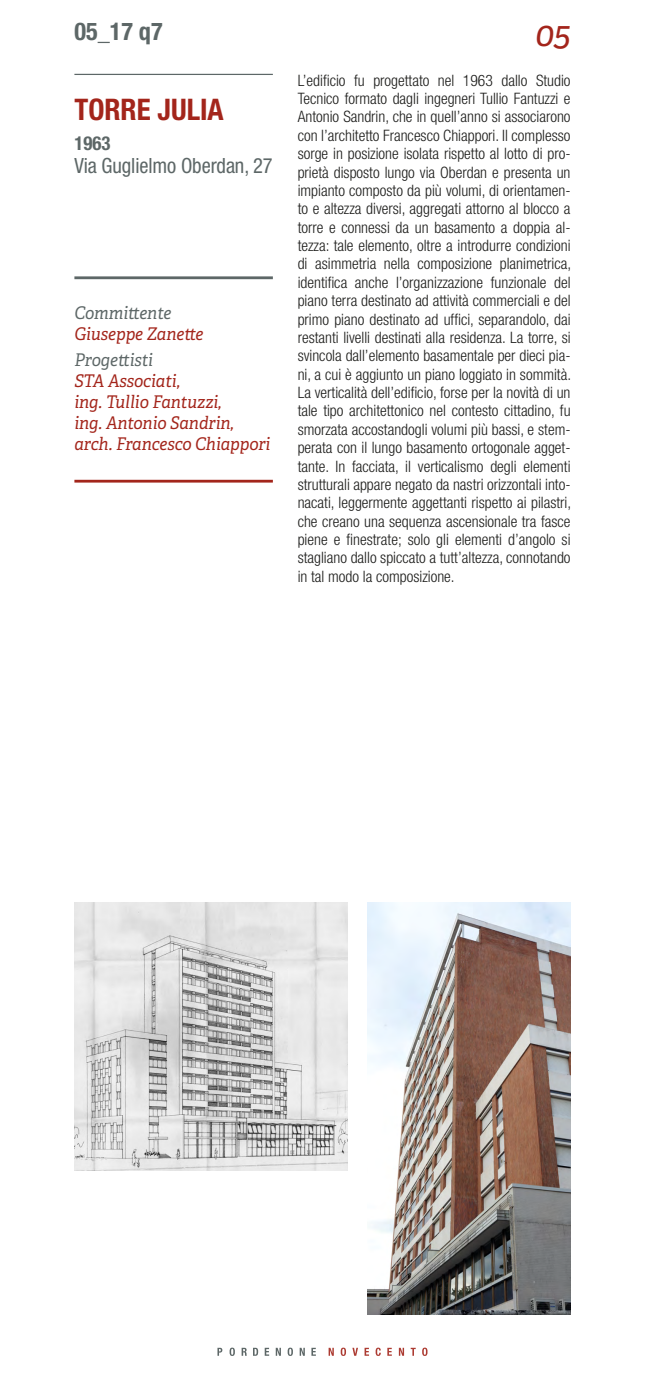
<style>
.page{position:relative;width:645px;height:1389px;background:#fff}
.page>*{position:absolute;margin:0;border:0;box-sizing:border-box;transform-origin:0 0}
.t1{font:italic 35px "Adelle";color:#a3251b;scale:.96 1}
.t2{font:700 condensed 29.75px "Helvetica Neue LT Std";color:#a3251b}
.t3{font:700 condensed 24.5px "Helvetica Neue LT Std";color:#5d6767}
.t4{font:condensed 21px "Helvetica Neue LT Std";letter-spacing:-.005em;color:#5d6767}
.t5{font:700 condensed 19.25px "Helvetica Neue LT Std";color:#5d6767}
.t6{font:italic 17.5px/21px "Adelle";color:#a3251b;scale:.93 1}
.t7{font:italic 17.5px "Adelle";color:#5d6767;scale:.93 1}
.schede{font:300 condensed 15.75px/18.4px "Helvetica Neue LT Std";color:#1d1d1b;text-align:justify}
.s1{font-weight:400}
</style>
<div class="page">
<svg style="left:329px;top:1348px;width:98px;height:8px"></svg>
<svg style="left:217px;top:1348px;width:99px;height:8px"></svg>
<hr style="left:74px;top:276px;width:199px;height:3px;background:#5d6767">
<hr style="left:74px;top:74px;width:199px;height:1px;background:#5d6767">
<hr style="left:74px;top:480px;width:199px;height:3px;background:#a3251b">
<img style="left:74px;top:903px;width:273px;height:268px">
<img style="left:367px;top:903px;width:203px;height:412px">
<p class="t3" style="left:74px;top:16px;width:90px">05<span class="s1">_</span>17 q7</p>
<p class="t1" style="left:535px;top:12px;width:38px">05</p>
<p class="t2" style="left:74px;top:92px;width:151px">TORRE JULIA</p>
<p class="t5" style="left:74px;top:132px;width:38px">1963</p>
<p class="t4" style="left:74px;top:153px;width:200px">Via Guglielmo Oberdan, 27</p>
<p class="t7" style="left:74px;top:302px;width:106px">Committente</p>
<p class="t6" style="left:74px;top:323px;width:140px">Giuseppe Zanette</p>
<p class="t7" style="left:74px;top:349px;width:86px">Progettisti</p>
<p class="t6" style="left:74px;top:370px;width:115px">STA Associati,</p>
<p class="t6" style="left:74px;top:391px;width:212px">ing. Tullio Fantuzzi,<br>ing. Antonio Sandrin, arch. Francesco Chiappori</p>
<p class="schede" style="left:298px;top:71px;width:275px">L’edificio fu progettato nel 1963 dallo Studio Tecnico formato dagli ingegneri Tullio Fantuzzi e Antonio Sandrin, che in quell’anno si associarono con l’architetto Francesco Chiappori. Il complesso sorge in posizione isolata rispetto al lotto di pro&shy;prietà disposto lungo via Oberdan e presenta un impianto composto da più volumi, di orientamen&shy;to e altezza diversi, aggregati attorno al blocco a torre e connessi da un basamento a doppia al&shy;tezza: tale elemento, oltre a introdurre condizioni di asimmetria nella composizione planimetrica, identifica anche l’organizzazione funzionale del piano terra destinato ad attività commerciali e del primo piano destinato ad uffici, separandolo, dai restanti livelli destinati alla residenza. La torre, si svincola dall’elemento basamentale per dieci pia&shy;ni, a cui è aggiunto un piano loggiato in sommità.<br>La verticalità dell’edificio, forse per la novità di un tale tipo architettonico nel contesto cittadino, fu smorzata accostandogli volumi più bassi, e stem&shy;perata con il lungo basamento ortogonale agget&shy;tante. In facciata, il verticalismo degli elementi strutturali appare negato da nastri orizzontali into&shy;nacati, leggermente aggettanti rispetto ai pilastri, che creano una sequenza ascensionale tra fasce piene e finestrate; solo gli elementi d’angolo si stagliano dallo spiccato a tutt’altezza, connotando in tal modo la composizione.</p>
</div>
